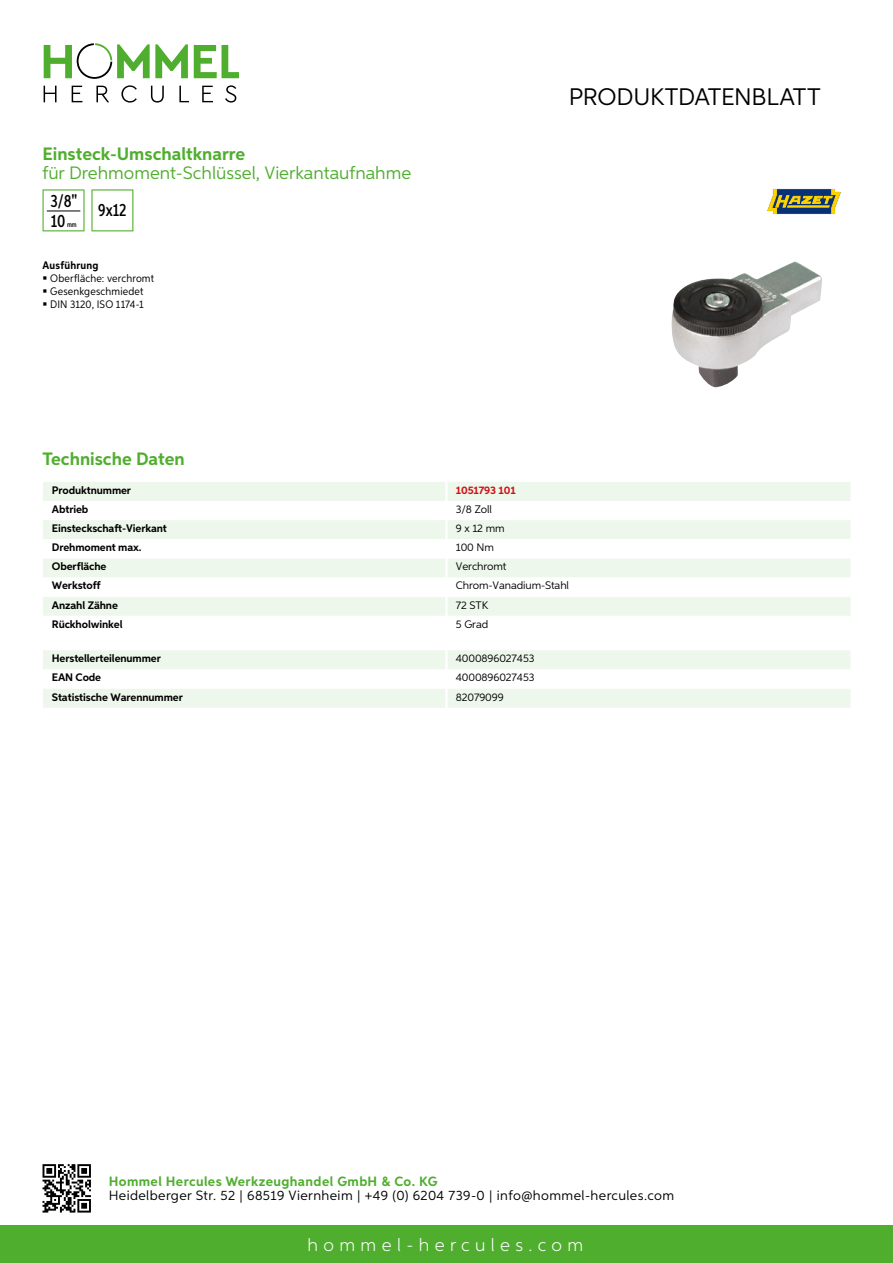
<style>
.page{position:relative;width:893px;height:1263px;background:#fff}
.page>*{position:absolute;margin:0;border:0;box-sizing:border-box;transform-origin:0 0}
.t1{font:24px "Aspira";letter-spacing:-.01em;color:#000}
.t2{font:500 22.2px "Aspira XX Nar";color:#000}
.t3{font:18px "Aspira";color:#50ae2f}
.t4{font:700 18px "Aspira";color:#50ae2f}
.t5{font:300 18px "Aspira";letter-spacing:.3em;color:#fff}
.t6{font:500 17.85px/20.4px "Aspira XX Nar";color:#000}
.t7{font:13.5px "Aspira";letter-spacing:.03em;color:#000}
.t8{font:700 13.5px "Aspira";letter-spacing:.03em;color:#50ae2f}
.t9{font:700 10.95px "Aspira";letter-spacing:-.01em;color:#000}
.t10{font:10.95px "Aspira";letter-spacing:-.01em;color:#000}
.t11{font:10.95px/12.8px "Aspira Nar";letter-spacing:.015em;color:#000}
.t12{font:700 10.95px "Aspira";letter-spacing:-.01em;color:#cd1013}
.t13{font:700 10.95px "Aspira Nar";letter-spacing:.02em;color:#000}
.t14{font:500 7.35px "Aspira XX Nar";color:#000}
</style>
<div class="page">
<div style="left:0;top:1226px;width:893px;height:37px;background:#50ae2f"></div>
<svg style="left:43px;top:1164px;width:48px;height:48px"></svg>
<svg style="left:194px;top:45px;width:45px;height:33px"></svg>
<svg style="left:44px;top:43px;width:144px;height:36px"></svg>
<svg style="left:44px;top:86px;width:13px;height:16px"></svg>
<svg style="left:72px;top:86px;width:10px;height:16px"></svg>
<svg style="left:96px;top:86px;width:13px;height:16px"></svg>
<svg style="left:121px;top:85px;width:16px;height:18px"></svg>
<svg style="left:151px;top:86px;width:13px;height:17px"></svg>
<svg style="left:179px;top:86px;width:10px;height:16px"></svg>
<svg style="left:202px;top:86px;width:11px;height:16px"></svg>
<svg style="left:225px;top:85px;width:11px;height:18px"></svg>
<div style="left:43px;top:482px;width:807px;height:19px;background:#eef7eb"></div>
<svg style="left:43px;top:520px;width:807px;height:96px;fill:#eef7eb"></svg>
<hr style="left:445px;top:482px;width:3px;height:19px;background:#fff">
<hr style="left:445px;top:520px;width:3px;height:19px;background:#fff">
<hr style="left:445px;top:539px;width:3px;height:19px;background:#fff">
<hr style="left:445px;top:558px;width:3px;height:19px;background:#fff">
<hr style="left:445px;top:577px;width:3px;height:20px;background:#fff">
<hr style="left:445px;top:597px;width:3px;height:19px;background:#fff">
<svg style="left:43px;top:650px;width:807px;height:58px"></svg>
<hr style="left:445px;top:689px;width:3px;height:19px;background:#fff">
<svg style="left:43px;top:189px;width:42px;height:42px"></svg>
<hr style="left:47px;top:211px;width:33px;height:1px;background:#000">
<svg style="left:91px;top:189px;width:42px;height:42px"></svg>
<img style="left:671px;top:261px;width:151px;height:126px">
<svg style="left:767px;top:188px;width:75px;height:26px;background:#818763"></svg>
<h3 class="t4" style="left:43px;top:142px;width:204px">Einsteck-Umschaltknarre</h3>
<h3 class="t3" style="left:43px;top:162px;width:370px">für Drehmoment-Schlüssel, Vierkantaufnahme</h3>
<h2 class="t2" style="left:40px;top:175px;width:37px">9x12</h2>
<h3 class="t6" style="left:51px;top:191px;width:28px">3/8"<br>10</h3>
<p class="t14" style="left:67px;top:220px;width:11px">mm</p>
<h3 class="t6" style="left:98px;top:199px;width:30px">9x12</h3>
<p class="t13" style="left:43px;top:259px;width:58px">Ausführung</p>
<p class="t11" style="left:50px;top:272px;width:105px">Oberfläche: verchromt<br>Gesenkgeschmiedet<br>DIN 3120, ISO 1174-1</p>
<h1 class="t1" style="left:569px;top:82px;width:253px">Produktdatenblatt</h1>
<h3 class="t4" style="left:43px;top:448px;width:144px">Technische Daten</h3>
<p class="t9" style="left:52px;top:483px;width:81px">Produktnummer</p>
<p class="t12" style="left:456px;top:483px;width:61px">1051793 101</p>
<p class="t9" style="left:52px;top:502px;width:38px">Abtrieb</p>
<p class="t10" style="left:456px;top:502px;width:38px">3/8 Zoll</p>
<p class="t9" style="left:52px;top:521px;width:117px">Einsteckschaft-Vierkant</p>
<p class="t10" style="left:456px;top:522px;width:50px">9 x 12 mm</p>
<p class="t9" style="left:52px;top:541px;width:91px">Drehmoment max.</p>
<p class="t10" style="left:456px;top:541px;width:40px">100 N m</p>
<p class="t9" style="left:52px;top:560px;width:56px">Oberfläche</p>
<p class="t10" style="left:456px;top:560px;width:52px">Verchromt</p>
<p class="t9" style="left:52px;top:579px;width:50px">Werkstoff</p>
<p class="t10" style="left:456px;top:579px;width:115px">Chrom-Vanadium-Stahl</p>
<p class="t9" style="left:52px;top:598px;width:68px">Anzahl Zähne</p>
<p class="t10" style="left:456px;top:598px;width:27px">72 STK</p>
<p class="t9" style="left:52px;top:617px;width:72px">Rückholwinkel</p>
<p class="t10" style="left:456px;top:617px;width:34px">5 Grad</p>
<p class="t9" style="left:52px;top:652px;width:111px">Herstellerteilenummer</p>
<p class="t10" style="left:456px;top:652px;width:80px">4000896027453</p>
<p class="t9" style="left:52px;top:671px;width:51px">EAN Code</p>
<p class="t10" style="left:456px;top:671px;width:80px">4000896027453</p>
<p class="t9" style="left:52px;top:690px;width:132px">Statistische Warennummer</p>
<p class="t10" style="left:456px;top:690px;width:49px">82079099</p>
<p class="t8" style="left:109px;top:1172px;width:330px">Hommel Hercules Werkzeughandel GmbH &amp; Co. KG</p>
<p class="t7" style="left:109px;top:1187px;width:567px">Heidelberger Str. 52 | 68519 Viernheim | +49 (0) 6204 739-0 | info@hommel-hercules.com</p>
<h3 class="t5" style="left:307px;top:1234px;width:277px">hommel-hercules.com</h3>
</div>
